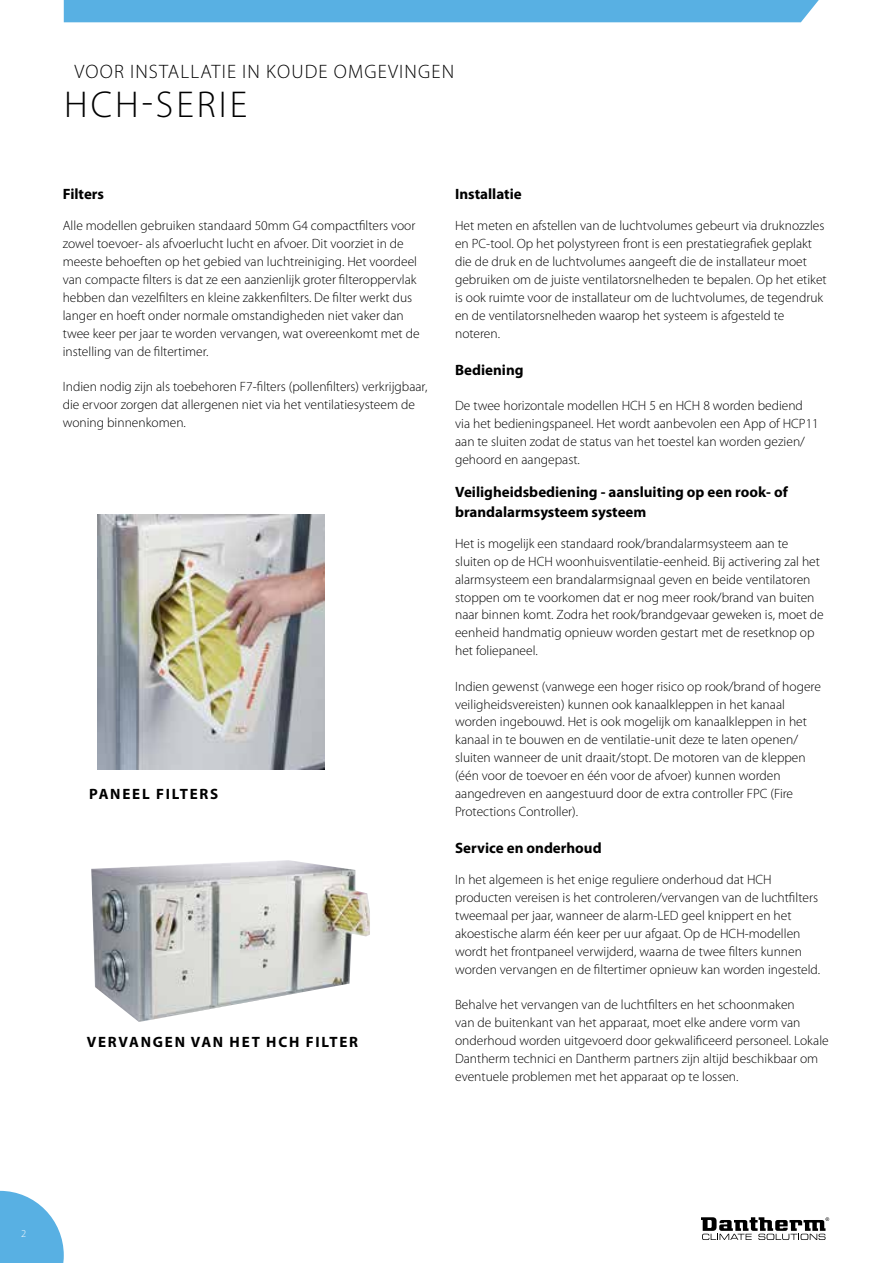
<style>
.page{position:relative;width:893px;height:1263px;background:#fff}
.page>*{position:absolute;margin:0;border:0;box-sizing:border-box;transform-origin:0 0}
.t1{font:300 37.5px "Myriad Pro";letter-spacing:.08em;color:#000}
.t2{font:300 19.5px "Myriad Pro";letter-spacing:.06em;color:#000}
.t3{font:700 15px/19.5px "Myriad Pro";color:#000}
.t4{font:700 15px "Myriad Pro";letter-spacing:.12em;color:#000}
.t5{font:300 13.5px/18px "Myriad Pro";color:#000}
.t6{font:300 10.5px "Myriad Pro";color:#fff}
</style>
<div class="page">
<img style="left:91px;top:860px;width:279px;height:162px">
<svg style="left:0;top:1191px;width:64px;height:72px"></svg>
<div style="left:64px;top:0;width:755px;height:22px;background:#58b0e3"></div>
<svg style="left:701px;top:1217px;width:128px;height:23px"></svg>
<img style="left:97px;top:515px;width:228px;height:254px">
<h2 class="t2" style="left:74px;top:60px;width:381px">VOOR INSTALLATIE IN KOUDE OMGEVINGEN</h2>
<h1 class="t1" style="left:64px;top:82px;width:184px">HCH-SERIE</h1>
<p class="t3" style="left:63px;top:184px;width:43px">Filters</p>
<p class="t5" style="left:63px;top:217px;width:358px">Alle modellen gebruiken standaard 50mm G4 compactfilters voor zowel toevoer- als afvoerlucht lucht en afvoer. Dit voorziet in de meeste behoeften op het gebied van luchtreiniging. Het voordeel van compacte filters is dat ze een aanzienlijk groter filteroppervlak hebben dan vezelfilters en kleine zakkenfilters. De filter werkt dus langer en hoeft onder normale omstandigheden niet vaker dan twee keer per jaar te worden vervangen, wat overeenkomt met de instelling van de filtertimer.</p>
<p class="t5" style="left:63px;top:378px;width:366px">Indien nodig zijn als toebehoren F7-filters (pollenfilters) verkrijgbaar, die ervoor zorgen dat allergenen niet via het ventilatiesysteem de woning binnenkomen.</p>
<p class="t4" style="left:89px;top:784px;width:131px">PANEEL FILTERS</p>
<p class="t4" style="left:87px;top:1032px;width:273px">VERVANGEN VAN HET HCH FILTER</p>
<p class="t3" style="left:455px;top:184px;width:68px">Installatie</p>
<p class="t5" style="left:455px;top:217px;width:373px">Het meten en afstellen van de luchtvolumes gebeurt via druknozzles en PC-tool. Op het polystyreen front is een prestatiegrafiek geplakt die de druk en de luchtvolumes aangeeft die de installateur moet gebruiken om de juiste ventilatorsnelheden te bepalen. Op het etiket is ook ruimte voor de installateur om de luchtvolumes, de tegendruk en de ventilatorsnelheden waarop het systeem is afgesteld te noteren.</p>
<p class="t3" style="left:455px;top:359px;width:70px">Bediening</p>
<p class="t5" style="left:455px;top:396px;width:365px">De twee horizontale modellen HCH 5 en HCH 8 worden bediend via het bedieningspaneel. Het wordt aanbevolen een App of HCP11 aan te sluiten zodat de status van het toestel kan worden gezien/ gehoord en aangepast.</p>
<p class="t3" style="left:455px;top:482px;width:334px">Veiligheidsbediening - aansluiting op een rook- of brandalarmsysteem systeem</p>
<p class="t5" style="left:455px;top:534px;width:370px">Het is mogelijk een standaard rook/brandalarmsysteem aan te sluiten op de HCH woonhuisventilatie-eenheid. Bij activering zal het alarmsysteem een brandalarmsignaal geven en beide ventilatoren stoppen om te voorkomen dat er nog meer rook/brand van buiten naar binnen komt. Zodra het rook/brandgevaar geweken is, moet de eenheid handmatig opnieuw worden gestart met de resetknop op het foliepaneel.</p>
<p class="t5" style="left:455px;top:677px;width:367px">Indien gewenst (vanwege een hoger risico op rook/brand of hogere veiligheidsvereisten) kunnen ook kanaalkleppen in het kanaal worden ingebouwd. Het is ook mogelijk om kanaalkleppen in het kanaal in te bouwen en de ventilatie-unit deze te laten openen/ sluiten wanneer de unit draait/stopt. De motoren van de kleppen (één voor de toevoer en één voor de afvoer) kunnen worden aangedreven en aangestuurd door de extra controller FPC (Fire Protections Controller).</p>
<p class="t3" style="left:455px;top:838px;width:148px">Service en onderhoud</p>
<p class="t5" style="left:455px;top:870px;width:367px">In het algemeen is het enige reguliere onderhoud dat HCH producten vereisen is het controleren/vervangen van de luchtfilters tweemaal per jaar, wanneer de alarm-LED geel knippert en het akoestische alarm één keer per uur afgaat. Op de HCH-modellen wordt het frontpaneel verwijderd, waarna de twee filters kunnen worden vervangen en de filtertimer opnieuw kan worden ingesteld.</p>
<p class="t5" style="left:455px;top:995px;width:375px">Behalve het vervangen van de luchtfilters en het schoonmaken<br>van de buitenkant van het apparaat, moet elke andere vorm van onderhoud worden uitgevoerd door gekwalificeerd personeel. Lokale Dantherm technici en Dantherm partners zijn altijd beschikbaar om eventuele problemen met het apparaat op te lossen.</p>
<p class="t6" style="left:21px;top:1227px;width:7px">2</p>
</div>
